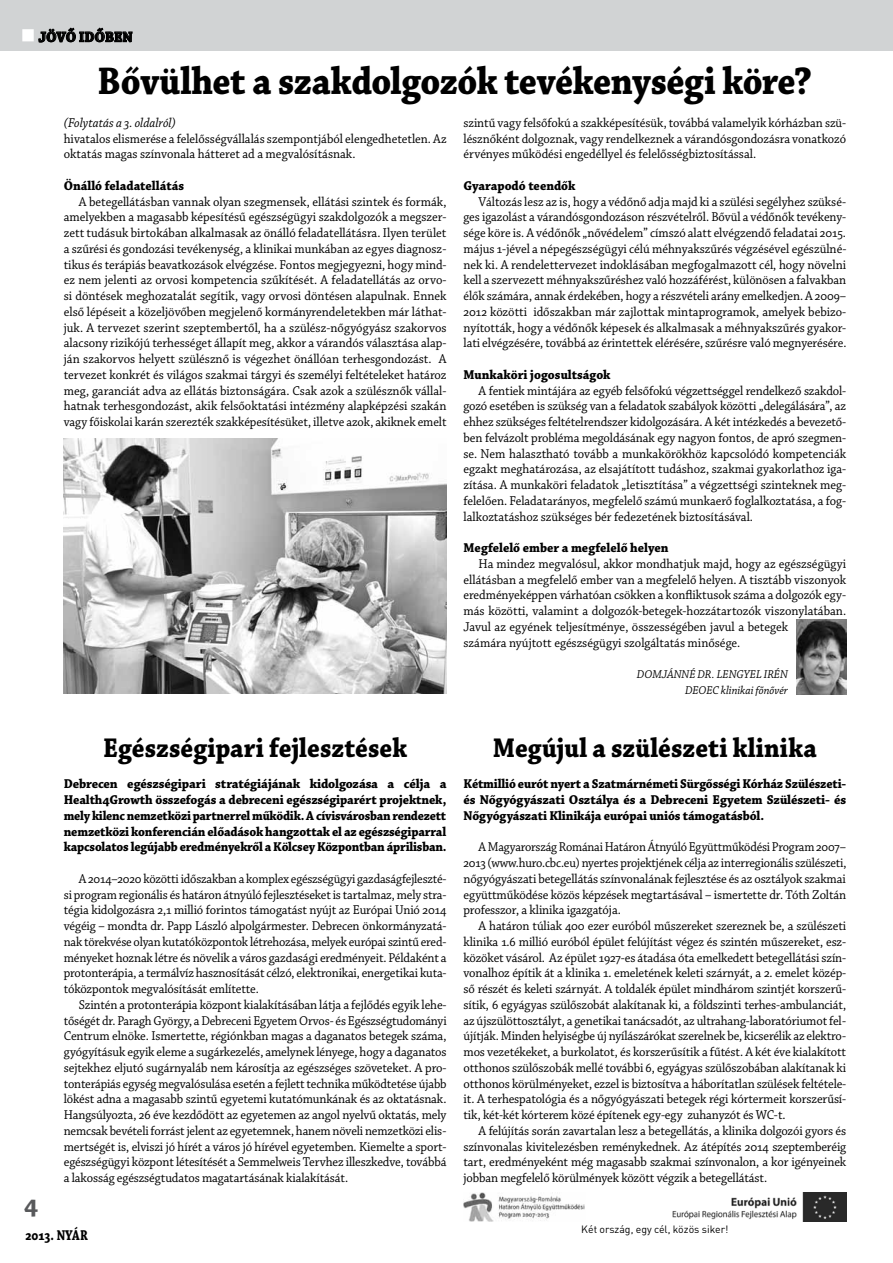
<style>
.page{position:relative;width:893px;height:1263px;background:#fff}
.page>*{position:absolute;margin:0;border:0;box-sizing:border-box;transform-origin:0 0}
.t1{font:700 40.5px "Chaparral Pro";letter-spacing:-.015em;color:#000;scale:.9 1}
.t2{font:700 28.5px "Chaparral Pro";color:#000;scale:.9 1}
.t3{font:700 27px "Chaparral Pro";color:#58595b;scale:.9 1}
.t4{font:700 15px "Chaparral Pro";color:#000;scale:.94 1}
.t5{font:700 15px "Chaparral Pro";color:#000;scale:.8 1}
.t6{font:13.5px/15.8px "Chaparral Pro";color:#000;text-align:justify;scale:.94 1}
.t7{font:13.5px/15.8px "Chaparral Pro";color:#000;text-align:justify;scale:.93 1}
.t8{font:13.5px/15.8px "Chaparral Pro";color:#000;text-align:justify;scale:.92 1}
.t9{font:700 13.5px/15.8px "Chaparral Pro";letter-spacing:-.01em;color:#000;text-align:justify;scale:.96 1}
.t10{font:700 13.5px/15.8px "Chaparral Pro";letter-spacing:-.01em;color:#000;text-align:justify;scale:.93 1}
.t11{font:700 13.5px "Chaparral Pro";letter-spacing:-.01em;color:#000;scale:.94 1}
.t12{font:italic 13.5px "Chaparral Pro";color:#000;scale:.94 1}
.t13{font:italic 12px/15.8px "Chaparral Pro";color:#000;scale:.94 1}
.t14{font:10.5px "DIN Pro";color:#000}
.s1{color:#fff}
</style>
<div class="page">
<div style="left:0;top:0;width:893px;height:51px;background:#d1d3d4"></div>
<img style="left:64px;top:438px;width:382px;height:256px">
<img style="left:796px;top:619px;width:50px;height:76px">
<img style="left:463px;top:1192px;width:122px;height:29px">
<img style="left:672px;top:1192px;width:174px;height:30px">
<svg style="left:38px;top:27px;width:95px;height:16px"></svg>
<p class="t4" style="left:21px;top:28px;width:119px"><span class="s1">■</span>jövő időben</p>
<h1 class="t1" style="left:98px;top:57px;width:795px">Bővülhet a szakdolgozók tevékenységi köre?</h1>
<p class="t12" style="left:64px;top:115px;width:121px">(Folytatás a 3. oldalról)</p>
<p class="t6" style="left:64px;top:131px;width:409px">hivatalos elismerése a felelősségvállalás szempontjából elengedhetetlen. Az oktatás magas színvonala hátteret ad a megvalósításnak.</p>
<p class="t11" style="left:64px;top:178px;width:129px">Önálló feladatellátás</p>
<p class="t6" style="left:64px;top:194px;width:409px;text-indent:15px">A betegellátásban vannak olyan szegmensek, ellátási szintek és formák, amelyekben a magasabb képesítésű egészségügyi szakdolgozók a megszer&shy;zett tudásuk birtokában alkalmasak az önálló feladatellátásra. Ilyen terület a szűrési és gondozási tevékenység, a klinikai munkában az egyes diagnosz&shy;tikus és terápiás beavatkozások elvégzése. Fontos megjegyezni, hogy mind&shy;ez nem jelenti az orvosi kompetencia szűkítését. A feladatellátás az orvo&shy;si döntések meghozatalát segítik, vagy orvosi döntésen alapulnak. Ennek első lépéseit a közeljövőben megjelenő kormányrendeletekben már láthat&shy;juk. A tervezet szerint szeptembertől, ha a szülész-nőgyógyász szakorvos alacsony rizikójú terhességet állapít meg, akkor a várandós választása alap&shy;ján szakorvos helyett szülésznő is végezhet önállóan terhesgondozást. A tervezet konkrét és világos szakmai tárgyi és személyi feltételeket határoz meg, garanciát adva az ellátás biztonságára. Csak azok a szülésznők vállal&shy;hatnak terhesgondozást, akik felsőoktatási intézmény alapképzési szakán vagy főiskolai karán szerezték szakképesítésüket, illetve azok, akiknek emelt</p>
<p class="t7" style="left:463px;top:115px;width:413px">szintű vagy felsőfokú a szakképesítésük, továbbá valamelyik kórházban szü&shy;lésznőként dolgoznak, vagy rendelkeznek a várandósgondozásra vonatkozó érvényes működési engedéllyel és felelősségbiztosítással.</p>
<p class="t11" style="left:463px;top:178px;width:121px">Gyarapodó teendők</p>
<p class="t6" style="left:463px;top:194px;width:409px;text-indent:15px">Változás lesz az is, hogy a védőnő adja majd ki a szülési segélyhez szüksé&shy;ges igazolást a várandósgondozáson részvételről. Bővül a védőnők tevékeny&shy;sége köre is. A védőnők „nővédelem” címszó alatt elvégzendő feladatai 2015. május 1-jével a népegészségügyi célú méhnyakszűrés végzésével egészülné&shy;nek ki. A rendelettervezet indoklásában megfogalmazott cél, hogy növelni kell a szervezett méhnyakszűréshez való hozzáférést, különösen a falvakban élők számára, annak érdekében, hogy a részvételi arány emelkedjen. A 2009– 2012 közötti időszakban már zajlottak mintaprogramok, amelyek bebizo&shy;nyították, hogy a védőnők képesek és alkalmasak a méhnyakszűrés gyakor&shy;lati elvégzésére, továbbá az érintettek elérésére, szűrésre való megnyerésére.</p>
<p class="t11" style="left:463px;top:367px;width:158px">Munkaköri jogosultságok</p>
<p class="t6" style="left:463px;top:383px;width:409px;text-indent:15px">A fentiek mintájára az egyéb felsőfokú végzettséggel rendelkező szakdol&shy;gozó esetében is szükség van a feladatok szabályok közötti „delegálására”, az ehhez szükséges feltételrendszer kidolgozására. A két intézkedés a bevezető&shy;ben felvázolt probléma megoldásának egy nagyon fontos, de apró szegmen&shy;se. Nem halasztható tovább a munkakörökhöz kapcsolódó kompetenciák egzakt meghatározása, az elsajátított tudáshoz, szakmai gyakorlathoz iga&shy;zítása. A munkaköri feladatok „letisztítása” a végzettségi szinteknek meg&shy;felelően. Feladatarányos, megfelelő számú munkaerő foglalkoztatása, a fog&shy;lalkoztatáshoz szükséges bér fedezetének biztosításával.</p>
<p class="t11" style="left:463px;top:540px;width:220px">Megfelelő ember a megfelelő helyen</p>
<p class="t6" style="left:463px;top:556px;width:409px;text-align:left;text-indent:15px">Ha mindez megvalósul, akkor mondhatjuk majd, hogy az egészségügyi ellátásban a megfelelő ember van a megfelelő helyen. A tisztább viszonyok eredményeképpen várhatóan csökken a konfliktusok száma a dolgozók egy&shy;más közötti, valamint a dolgozók-betegek-hozzátartozók viszonylatában.<br>Javul az egyének teljesítménye, összességében javul a betegek<br>számára nyújtott egészségügyi szolgáltatás minősége.</p>
<p class="t13" style="left:685px;top:667px;width:109px;text-indent:-48px">Domjánné dr. Leng yel Irén<br>DEOEC</p>
<p class="t13" style="left:721px;top:683px;width:73px">klinikai főnővér</p>
<h2 class="t2" style="left:103px;top:731px;width:339px">Egészségipari fejlesztések</h2>
<h2 class="t2" style="left:493px;top:731px;width:361px">Megújul a szülészeti klinika</h2>
<p class="t9" style="left:64px;top:777px;width:400px">Debrecen egészségipari stratégiájának kidolgozása a célja a Health4Growth összefogás a debreceni egészségiparért projektnek, mely kilenc nemzetközi partnerrel működik. A cívisvárosban rendezett nemzetközi konferencián előadások hangzottak el az egészségiparral kapcsolatos legújabb eredményekről a Kölcsey Központban áprilisban.</p>
<p class="t7" style="left:64px;top:871px;width:413px;text-indent:15px">A 2014–2020 közötti időszakban a komplex egészségügyi gazdaságfejleszté&shy;si program regionális és határon átnyúló fejlesztéseket is tartalmaz, mely stra&shy;tégia kidolgozásra 2,1 millió forintos támogatást nyújt az Európai Unió 2014 végéig – mondta dr. Papp László alpolgármester. Debrecen önkormányzatá&shy;nak törekvése olyan kutatóközpontok létrehozása, melyek európai szintű ered&shy;ményeket hoznak létre és növelik a város gazdasági eredményeit. Példaként a protonterápia, a termálvíz hasznosítását célzó, elektronikai, energetikai kuta&shy;tóközpontok megvalósítását említette.</p>
<p class="t6" style="left:64px;top:997px;width:409px;text-indent:15px">Szintén a protonterápia központ kialakításában látja a fejlődés egyik lehe&shy;tőségét dr. Paragh György, a Debreceni Egyetem Orvos- és Egészségtudományi Centrum elnöke. Ismertette, régiónkban magas a daganatos betegek száma, gyógyításuk egyik eleme a sugárkezelés, amelynek lényege, hogy a daganatos sejtekhez eljutó sugárnyaláb nem károsítja az egészséges szöveteket. A pro&shy;tonterápiás egység megvalósulása esetén a fejlett technika működtetése újabb lökést adna a magasabb szintű egyetemi kutatómunkának és az oktatásnak.<br>Hangsúlyozta, 26 éve kezdődött az egyetemen az angol nyelvű oktatás, mely nemcsak bevételi forrást jelent az egyetemnek, hanem növeli nemzetközi elis&shy;mertségét is, elviszi jó hírét a város jó hírével egyetemben. Kiemelte a sport&shy;egészségügyi központ létesítését a Semmelweis Tervhez illeszkedve, továbbá a lakosság egészségtudatos magatartásának kialakítását.</p>
<h3 class="t3" style="left:24px;top:1188px;width:17px">4</h3>
<p class="t5" style="left:25px;top:1226px;width:79px">2013. NYÁR</p>
<p class="t10" style="left:463px;top:777px;width:413px">Kétmillió eurót nyert a Szatmárnémeti Sürgősségi Kórház Szülészeti&shy;és Nőgyógyászati Osztálya és a Debreceni Egyetem Szülészeti- és Nőgyógyászati Klinikája európai uniós támogatásból.</p>
<p class="t8" style="left:463px;top:840px;width:418px;text-indent:15px">A Magyarország Románai Határon Átnyúló Együttműködési Program 2007– 2013 (www.huro.cbc.eu) nyertes projektjének célja az interregionális szülészeti, nőgyógyászati betegellátás színvonalának fejlesztése és az osztályok szakmai együttműködése közös képzések megtartásával – ismertette dr. Tóth Zoltán professzor, a klinika igazgatója.</p>
<p class="t6" style="left:463px;top:918px;width:409px;text-indent:15px">A határon túliak 400 ezer euróból műszereket szereznek be, a szülészeti klinika 1.6 millió euróból épület felújítást végez és szintén műszereket, esz&shy;közöket vásárol. Az épület 1927-es átadása óta emelkedett betegellátási szín&shy;vonalhoz építik át a klinika 1. emeletének keleti szárnyát, a 2. emelet közép&shy;ső részét és keleti szárnyát. A toldalék épület mindhárom szintjét korszerű&shy;sítik, 6 egyágyas szülőszobát alakítanak ki, a földszinti terhes-ambulanciát, az újszülöttosztályt, a genetikai tanácsadót, az ultrahang-laboratóriumot fel&shy;újítják. Minden helyiségbe új nyílászárókat szerelnek be, kicserélik az elektro&shy;mos vezetékeket, a burkolatot, és korszerűsítik a fűtést. A két éve kialakított otthonos szülőszobák mellé további 6, egyágyas szülőszobában alakítanak ki otthonos körülményeket, ezzel is biztosítva a háborítatlan szülések feltétele&shy;it. A terhespatológia és a nőgyógyászati betegek régi kórtermeit korszerűsí&shy;tik, két-két kórterem közé építenek egy-egy zuhanyzót és WC-t.</p>
<p class="t6" style="left:463px;top:1123px;width:409px;text-indent:15px">A felújítás során zavartalan lesz a betegellátás, a klinika dolgozói gyors és színvonalas kivitelezésben reménykednek. Az átépítés 2014 szeptemberéig tart, eredményeként még magasabb szakmai színvonalon, a kor igényeinek jobban megfelelő körülmények között végzik a betegellátást.</p>
<p class="t14" style="left:581px;top:1222px;width:149px">Két ország, egy cél, közös siker!</p>
</div>
